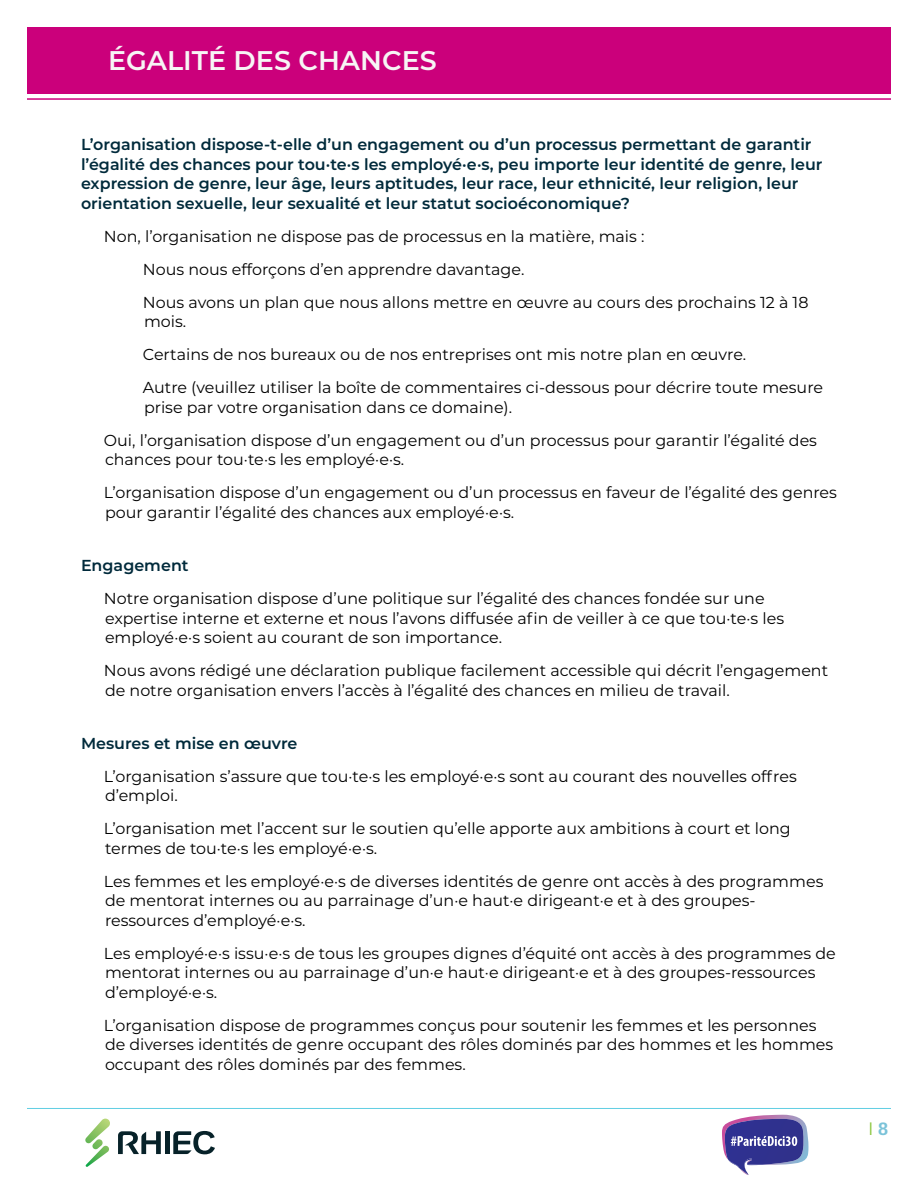
<style>
.page{position:relative;width:918px;height:1188px;background:#fff}
.page>*{position:absolute;margin:0;border:0;box-sizing:border-box;transform-origin:0 0}
.H3{font:600 27px "Montserrat";color:#f7f5f5}
.t1{font:18px "Montserrat";color:#8dc63f}
.Question_Text{font:15.9px/19.5px "Montserrat";color:#000}
.H4{font:600 15.9px/19.5px "Montserrat";color:#002a3b}
.Body_Text_Insert{font:15.9px/19.5px "Montserrat";color:#000}
.Question_Text_Last_L{font:15.9px/19.5px "Montserrat";color:#000}
.s1{font-family:"Ramabhadra";color:#7bc3d9}
</style>
<div class="page">
<hr style="left:27px;top:1108px;width:864px;height:1px;background:#60cee3">
<hr style="left:27px;top:98px;width:864px;height:2px;background:#cb007b">
<div style="left:27px;top:27px;width:864px;height:67px;background:#cb007b"></div>
<svg style="left:722px;top:1115px;width:86px;height:60px"></svg>
<svg style="left:85px;top:1119px;width:25px;height:48px"></svg>
<svg style="left:118px;top:1131px;width:43px;height:23px"></svg>
<svg style="left:173px;top:1131px;width:42px;height:23px"></svg>
<div style="left:165px;top:1131px;width:5px;height:23px;background:#072229"></div>
<h3 class="H3" style="left:108px;top:41px;width:330px">ÉGALITÉ DES CHANCES</h3>
<h4 class="H4" style="left:81px;top:134px;width:743px">L’organisation dispose-t-elle d’un engagement ou d’un processus permettant de garantir l’égalité des chances pour tou·te·s les employé·e·s, peu importe leur identité de genre, leur expression de genre, leur âge, leurs aptitudes, leur race, leur ethnicité, leur religion, leur orientation sexuelle, leur sexualité et leur statut socioéconomique?</h4>
<p class="Question_Text" style="left:104px;top:226px;width:542px">Non, l’organisation ne dispose pas de processus en la matière, mais :</p>
<p class="Body_Text_Insert" style="left:143px;top:259px;width:383px">Nous nous efforçons d’en apprendre davantage.</p>
<p class="Body_Text_Insert" style="left:143px;top:292px;width:667px">Nous avons un plan que nous allons mettre en œuvre au cours des prochains 12 à 18 mois.</p>
<p class="Body_Text_Insert" style="left:143px;top:344px;width:605px">Certains de nos bureaux ou de nos entreprises ont mis notre plan en œuvre.</p>
<p class="Body_Text_Insert" style="left:143px;top:377px;width:682px">Autre (veuillez utiliser la boîte de commentaires ci-dessous pour décrire toute mesure prise par votre organisation dans ce domaine).</p>
<p class="Question_Text" style="left:104px;top:430px;width:715px">Oui, l’organisation dispose d’un engagement ou d’un processus pour garantir l’égalité des chances pour tou·te·s les employé·e·s.</p>
<p class="Question_Text_Last_L" style="left:104px;top:482px;width:735px">L’organisation dispose d’un engagement ou d’un processus en faveur de l’égalité des genres pour garantir l’égalité des chances aux employé·e·s.</p>
<h4 class="H4" style="left:81px;top:555px;width:109px">Engagement</h4>
<p class="Question_Text" style="left:104px;top:588px;width:682px">Notre organisation dispose d’une politique sur l’égalité des chances fondée sur une expertise interne et externe et nous l’avons diffusée afin de veiller à ce que tou·te·s les employé·e·s soient au courant de son importance.</p>
<p class="Question_Text_Last_L" style="left:104px;top:660px;width:726px">Nous avons rédigé une déclaration publique facilement accessible qui décrit l’engagement de notre organisation envers l’accès à l’égalité des chances en milieu de travail.</p>
<h4 class="H4" style="left:81px;top:733px;width:218px">Mesures et mise en œuvre</h4>
<p class="Question_Text" style="left:104px;top:766px;width:694px">L’organisation s’assure que tou·te·s les employé·e·s sont au courant des nouvelles offres d’emploi.</p>
<p class="Question_Text" style="left:104px;top:818px;width:688px">L’organisation met l’accent sur le soutien qu’elle apporte aux ambitions à court et long termes de tou·te·s les employé·e·s.</p>
<p class="Question_Text" style="left:104px;top:871px;width:721px">Les femmes et les employé·e·s de diverses identités de genre ont accès à des programmes de mentorat internes ou au parrainage d’un·e haut·e dirigeant·e et à des groupes&shy;ressources d’employé·e·s.</p>
<p class="Question_Text" style="left:104px;top:943px;width:733px">Les employé·e·s issu·e·s de tous les groupes dignes d’équité ont accès à des programmes de mentorat internes ou au parrainage d’un·e haut·e dirigeant·e et à des groupes-ressources d’employé·e·s.</p>
<p class="Question_Text" style="left:104px;top:1015px;width:731px">L’organisation dispose de programmes conçus pour soutenir les femmes et les personnes de diverses identités de genre occupant des rôles dominés par des hommes et les hommes occupant des rôles dominés par des femmes.</p>
<p class="t1" style="left:868px;top:1116px;width:22px">I <span class="s1">8</span></p>
</div>
